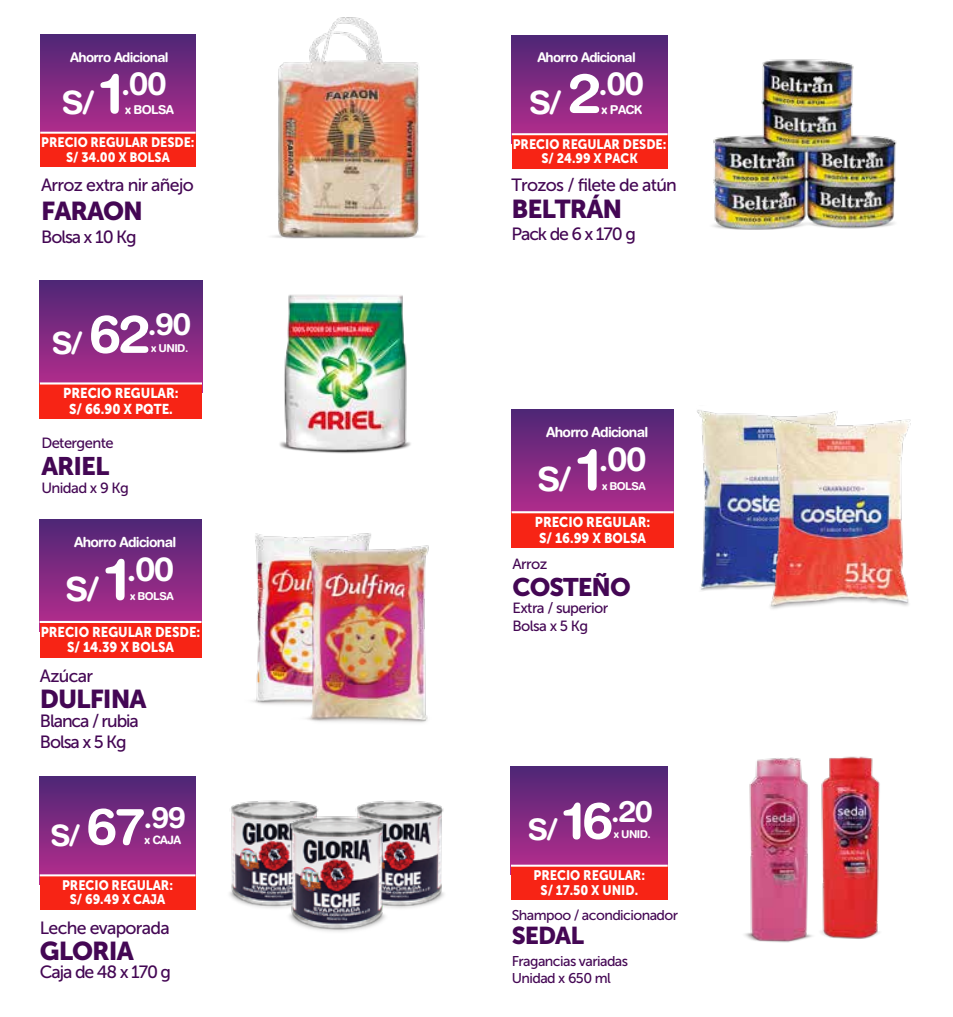
<style>
.page{position:relative;width:953px;height:1017px;background:#fff}
.page>*{position:absolute;margin:0;border:0;box-sizing:border-box;transform-origin:0 0}
.t1{font:700 33.43px "Helvetica Rounded LT";color:#fff}
.t2{font:700 32.2px "Helvetica Rounded LT";color:#fff}
.t3{font:700 30.8px "Helvetica Rounded LT";color:#fff}
.t4{font:700 29.75px "Helvetica Rounded LT";color:#fff}
.t5{font:700 29.57px "Helvetica Rounded LT";color:#fff}
.t6{font:25.72px "Museo Sans 900";letter-spacing:-.04em;color:#440754}
.t7{font:25.2px "Museo Sans 900";letter-spacing:-.04em;color:#440754}
.t8{font:24.32px "Museo Sans 900";letter-spacing:-.04em;color:#440754}
.t9{font:17.68px "Museo Sans 500";letter-spacing:-.04em;color:#440754}
.t10{font:17.68px/21.2px "Museo Sans 500";letter-spacing:-.06em;color:#440754}
.t11{font:14.7px/17.7px "Museo Sans 500";letter-spacing:-.04em;color:#440754}
.t12{font:14.17px/15.4px "Museo Sans 900";color:#fff;text-align:center;scale:.9 1}
.t13{font:14.17px/17px "Museo Sans 500";letter-spacing:-.04em;color:#440754}
.t14{font:700 13.83px "Helvetica Rounded LT";letter-spacing:-.05em;color:#fff}
.t15{font:13.83px/14.9px "Museo Sans 900";color:#fff;text-align:center;scale:.9 1}
.t16{font:13.65px/14.7px "Museo Sans 900";color:#fff;text-align:center;scale:.9 1}
.t17{font:700 13.3px "Helvetica Rounded LT";letter-spacing:-.05em;color:#fff}
.t18{font:700 12.25px "Helvetica Rounded LT";letter-spacing:-.05em;color:#fff}
.t19{font:700 11.55px "Helvetica Rounded LT";color:#fff}
.t20{font:700 11.03px "Helvetica Rounded LT";letter-spacing:-.05em;color:#fff}
.t21{font:700 10.85px "Helvetica Rounded LT";letter-spacing:-.05em;color:#fff}
.s1{font-size:55.3px}
.s2{font-size:52.85px}
.s3{font-size:57.4px}
.s4{font-size:50.75px}
.s5{font-size:51.1px}
</style>
<div class="page">
<svg style="left:40px;top:34px;width:156px;height:98px;background:#7e2a80"></svg>
<div style="left:40px;top:133px;width:156px;height:34px;background:#f72415"></div>
<hr style="left:40px;top:132px;width:156px;height:2px;background:#fff">
<img style="left:272px;top:17px;width:150px;height:222px">
<svg style="left:511px;top:36px;width:156px;height:97px;background:#7e2980"></svg>
<div style="left:511px;top:134px;width:156px;height:34px;background:#f72415"></div>
<hr style="left:511px;top:133px;width:156px;height:2px;background:#fff">
<img style="left:713px;top:59px;width:184px;height:171px">
<svg style="left:40px;top:281px;width:162px;height:101px;background:#7e2980"></svg>
<div style="left:40px;top:383px;width:162px;height:36px;background:#f72415"></div>
<hr style="left:40px;top:382px;width:162px;height:3px;background:#fff">
<img style="left:279px;top:294px;width:132px;height:160px">
<svg style="left:511px;top:410px;width:162px;height:101px;background:#7e2980"></svg>
<div style="left:511px;top:512px;width:162px;height:36px;background:#f72415"></div>
<hr style="left:511px;top:511px;width:162px;height:2px;background:#fff">
<img style="left:697px;top:410px;width:141px;height:181px">
<img style="left:766px;top:414px;width:145px;height:195px">
<svg style="left:40px;top:519px;width:161px;height:102px;background:#7e2980"></svg>
<div style="left:40px;top:622px;width:161px;height:35px;background:#f72415"></div>
<hr style="left:40px;top:621px;width:161px;height:2px;background:#fff">
<svg style="left:40px;top:777px;width:155px;height:97px;background:#7e2980"></svg>
<div style="left:40px;top:875px;width:155px;height:34px;background:#f72415"></div>
<hr style="left:40px;top:874px;width:155px;height:2px;background:#fff">
<svg style="left:511px;top:766px;width:156px;height:99px;background:#7e2a80"></svg>
<div style="left:511px;top:866px;width:156px;height:34px;background:#f72415"></div>
<hr style="left:511px;top:865px;width:156px;height:2px;background:#fff">
<img style="left:252px;top:533px;width:119px;height:172px">
<img style="left:287px;top:544px;width:142px;height:179px">
<img style="left:355px;top:800px;width:89px;height:109px">
<img style="left:229px;top:800px;width:89px;height:109px">
<img style="left:281px;top:810px;width:112px;height:122px">
<img style="left:744px;top:757px;width:68px;height:186px">
<img style="left:821px;top:756px;width:59px;height:183px">
<p class="t17" style="left:70px;top:49px;width:100px">Ahorro Adicional</p>
<p class="t17" style="left:537px;top:49px;width:100px">Ahorro Adicional</p>
<h2 class="t2" style="left:62px;top:64px;width:106px">S/ <span class="s1">1</span>.00</h2>
<p class="t18" style="left:125px;top:102px;width:50px">x BOLSA</p>
<h2 class="t2" style="left:529px;top:64px;width:117px">S/ <span class="s1">2</span>.00</h2>
<p class="t18" style="left:601px;top:102px;width:42px">x PACK</p>
<p class="t16" style="left:41px;top:135px;width:172px">PRECIO REGULAR DESDE:<br>S/ 34.00 X BOLSA</p>
<p class="t16" style="left:513px;top:136px;width:172px">PRECIO REGULAR DESDE:<br>S/ 24.99 X PACK</p>
<p class="t9" style="left:41px;top:175px;width:154px">Arroz extra nir añejo</p>
<p class="t10" style="left:41px;top:226px;width:97px">Bolsa x 10 Kg</p>
<h3 class="t6" style="left:41px;top:196px;width:103px">FARAON</h3>
<h3 class="t3" style="left:52px;top:306px;width:141px">S/ <span class="s2">62</span>.90</h3>
<p class="t21" style="left:151px;top:341px;width:39px">x UNID.</p>
<p class="t12" style="left:63px;top:386px;width:130px">PRECIO REGULAR:<br>S/ 66.90 X PQTE.</p>
<p class="t11" style="left:41px;top:434px;width:74px">Detergente</p>
<p class="t11" style="left:41px;top:479px;width:89px">Unidad x 9 Kg</p>
<h3 class="t7" style="left:41px;top:452px;width:69px">ARIEL</h3>
<p class="t14" style="left:74px;top:533px;width:104px">Ahorro Adicional</p>
<h1 class="t1" style="left:65px;top:548px;width:110px">S/ <span class="s3">1</span>.00</h1>
<p class="t21" style="left:130px;top:589px;width:45px">x BOLSA</p>
<p class="t12" style="left:41px;top:624px;width:179px">PRECIO REGULAR DESDE:<br>S/ 14.39 X BOLSA</p>
<p class="t9" style="left:40px;top:667px;width:55px">Azúcar</p>
<p class="t10" style="left:40px;top:710px;width:100px">Blanca / rubia<br>Bolsa x 5 Kg</p>
<h3 class="t6" style="left:40px;top:685px;width:108px">DULFINA</h3>
<h3 class="t5" style="left:50px;top:799px;width:137px">S/ <span class="s4">67</span>.99</h3>
<p class="t19" style="left:145px;top:833px;width:38px">x CAJA</p>
<p class="t16" style="left:62px;top:877px;width:125px">PRECIO REGULAR:<br>S/ 69.49 X CAJA</p>
<p class="t9" style="left:40px;top:918px;width:131px">Leche evaporada</p>
<p class="t10" style="left:40px;top:962px;width:133px">Caja de 48 x 170 g</p>
<h3 class="t6" style="left:40px;top:936px;width:95px">GLORIA</h3>
<p class="t9" style="left:511px;top:175px;width:167px">Trozos / filete de atún</p>
<p class="t10" style="left:511px;top:223px;width:126px">Pack de 6 x 170 g</p>
<h3 class="t6" style="left:511px;top:194px;width:112px">BELTRÁN</h3>
<p class="t14" style="left:546px;top:424px;width:104px">Ahorro Adicional</p>
<h1 class="t1" style="left:537px;top:439px;width:110px">S/ <span class="s3">1</span>.00</h1>
<p class="t20" style="left:602px;top:479px;width:45px">x BOLSA</p>
<p class="t12" style="left:535px;top:514px;width:130px">PRECIO REGULAR:<br>S/ 16.99 X BOLSA</p>
<p class="t11" style="left:512px;top:555px;width:36px">Arroz</p>
<p class="t11" style="left:512px;top:599px;width:97px">Extra / superior<br>Bolsa x 5 Kg</p>
<h3 class="t7" style="left:512px;top:573px;width:120px">COSTEÑO</h3>
<h3 class="t4" style="left:528px;top:793px;width:127px">S/ <span class="s5">16</span>.20</h3>
<p class="t21" style="left:613px;top:828px;width:39px">x UNID.</p>
<p class="t15" style="left:533px;top:868px;width:125px">PRECIO REGULAR:<br>S/ 17.50 X UNID.</p>
<p class="t13" style="left:511px;top:907px;width:168px">Shampoo / acondicionador</p>
<p class="t13" style="left:511px;top:952px;width:118px">Fragancias variadas<br>Unidad x 650 ml</p>
<h3 class="t8" style="left:511px;top:922px;width:74px">SEDAL</h3>
</div>
